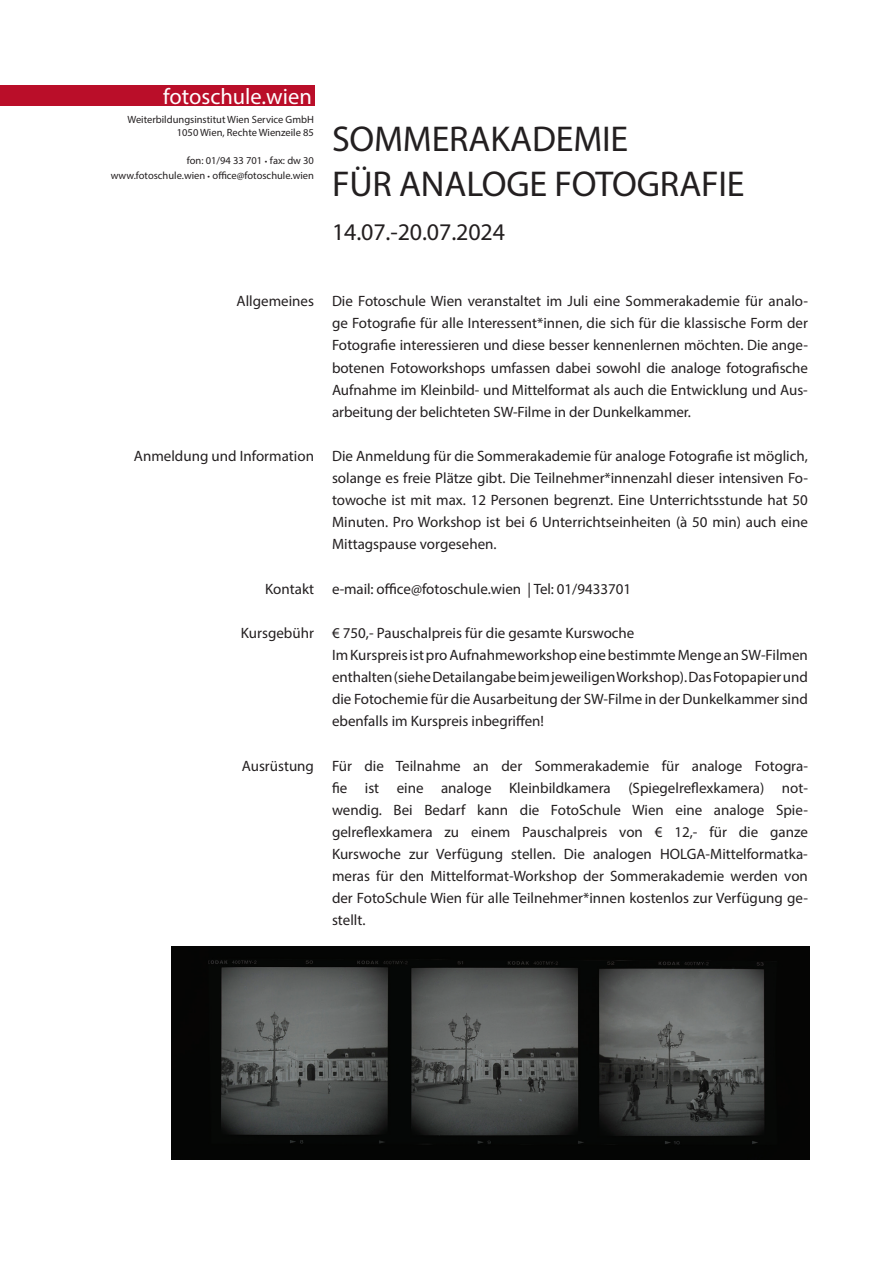
<style>
.page{position:relative;width:893px;height:1263px;background:#fff}
.page>*{position:absolute;margin:0;border:0;box-sizing:border-box;transform-origin:0 0}
.t1{font:36px/44.2px "Myriad Pro";letter-spacing:-.005em;color:#231f20}
.t2{font:24px "Myriad Pro";letter-spacing:-.005em;color:#231f20}
.t3{font:22.5px "Myriad Pro";color:#fff}
.t4{font:15px/22px "Myriad Pro";color:#231f20;text-align:justify}
.t5{font:10.5px/12.6px "Myriad Pro";color:#231f20;text-align:right}
.s1{font-size:9px}
</style>
<div class="page">
<div style="left:0;top:85px;width:314px;height:20px;background:#ba0e29"></div>
<img style="left:171px;top:946px;width:638px;height:213px">
<h3 class="t3" style="left:163px;top:82px;width:150px">fotoschule.wien</h3>
<p class="t5" style="left:127px;top:113px;width:188px">Weiterbildungsinstitut Wien Service GmbH<br>1050 Wien, Rechte Wienzeile 85</p>
<p class="t5" style="left:111px;top:154px;width:205px;line-height:14.4px">fon: 01/94 33 701 <span class="s1">•</span> fax: dw 30 www.fotoschule.wien <span class="s1">•</span> office@fotoschule.wien</p>
<h1 class="t1" style="left:332px;top:117px;width:414px">SOMMERAKADEMIE<br>FÜR ANALOGE FOTOGRAFIE</h1>
<h2 class="t2" style="left:332px;top:217px;width:175px">14.07.-20.07.2024</h2>
<p class="t4" style="left:237px;top:290px;width:79px">Allgemeines</p>
<p class="t4" style="left:134px;top:445px;width:182px">Anmeldung und Information</p>
<p class="t4" style="left:265px;top:577px;width:50px">Kontakt</p>
<p class="t4" style="left:241px;top:622px;width:75px">Kursgebühr</p>
<p class="t4" style="left:242px;top:754px;width:74px">Ausrüstung</p>
<p class="t4" style="left:332px;top:290px;width:477px">Die Fotoschule Wien veranstaltet im Juli eine Sommerakademie für analo&shy;ge Fotografie für alle Interessent*innen, die sich für die klassische Form der Fotografie interessieren und diese besser kennenlernen möchten. Die ange&shy;botenen Fotoworkshops umfassen dabei sowohl die analoge fotografische Aufnahme im Kleinbild- und Mittelformat als auch die Entwicklung und Aus&shy;arbeitung der belichteten SW-Filme in der Dunkelkammer.</p>
<p class="t4" style="left:332px;top:445px;width:477px">Die Anmeldung für die Sommerakademie für analoge Fotografie ist möglich, solange es freie Plätze gibt. Die Teilnehmer*innenzahl dieser intensiven Fo&shy;towoche ist mit max. 12 Personen begrenzt. Eine Unterrichtsstunde hat 50<br>Minuten. Pro Workshop ist bei 6 Unterrichtseinheiten (à 50 min) auch eine Mittagspause vorgesehen.</p>
<p class="t4" style="left:332px;top:577px;width:301px">e-mail: office@fotoschule.wien | Tel: 01/9433701</p>
<p class="t4" style="left:332px;top:622px;width:477px;text-align:left">€ 750,- Pauschalpreis für die gesamte Kurswoche<br>Im Kurspreis ist pro Aufnahmeworkshop eine bestimmte Menge an SW-Filmen enthalten (siehe Detailangabe beim jeweiligen Workshop). Das Fotopapier und die Fotochemie für die Ausarbeitung der SW-Filme in der Dunkelkammer sind ebenfalls im Kurspreis inbegriffen!</p>
<p class="t4" style="left:332px;top:754px;width:477px">Für die Teilnahme an der Sommerakademie für analoge Fotogra&shy;fie ist eine analoge Kleinbildkamera (Spiegelreflexkamera) not&shy;wendig. Bei Bedarf kann die FotoSchule Wien eine analoge Spie&shy;gelreflexkamera zu einem Pauschalpreis von € 12,- für die ganze Kurswoche zur Verfügung stellen. Die analogen HOLGA-Mittelformatka&shy;meras für den Mittelformat-Workshop der Sommerakademie werden von der FotoSchule Wien für alle Teilnehmer*innen kostenlos zur Verfügung ge&shy;stellt.</p>
</div>
